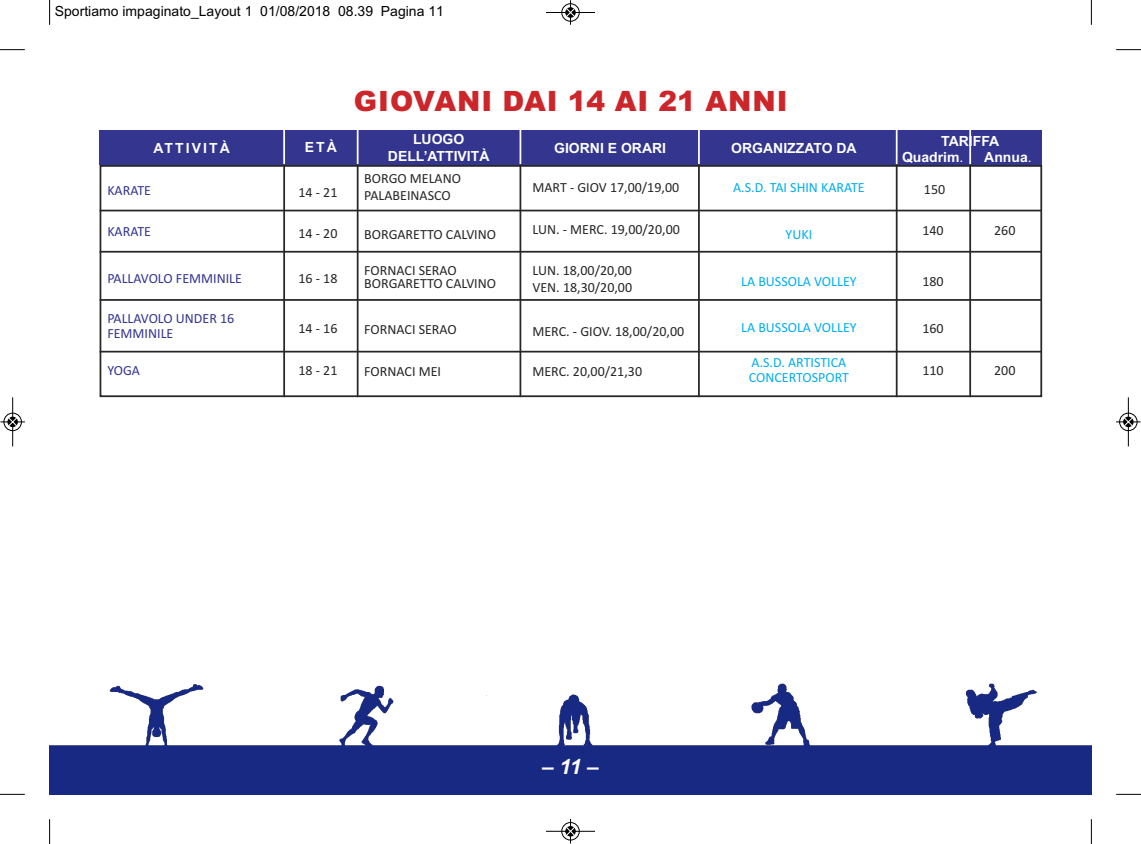
<style>
.page{position:relative;width:1141px;height:844px;background:#fff}
.page>*{position:absolute;margin:0;border:0;box-sizing:border-box;transform-origin:0 0}
.t1{font:900 28px "Arial";letter-spacing:.035em;color:#cc262a}
.t2{font:italic 700 21px "Arial";color:#fff}
.t3{font:14px/16.8px "Calibri";color:#272526}
.t4{font:14px/15px "Calibri";color:#00aded}
.t5{font:700 14px/16.8px "Arial";color:#fff;text-align:center}
.t6{font:14px/15px "Calibri";color:#33358f}
.t7{font:14px "Arial";color:#000}
.t8{font:700 14px "Arial";letter-spacing:.15em;color:#fff}
.s1{font-weight:400}
</style>
<div class="page">
<img style="left:50px;top:683px;width:1041px;height:111px">
<div style="left:100px;top:165px;width:942px;height:232px;border:2px solid #272526"></div>
<div style="left:100px;top:130px;width:942px;height:35px;background:#33358f"></div>
<hr style="left:283px;top:164px;width:2px;height:233px;background:#272526">
<hr style="left:357px;top:164px;width:2px;height:233px;background:#272526">
<hr style="left:520px;top:164px;width:1px;height:233px;background:#272526">
<hr style="left:698px;top:164px;width:2px;height:233px;background:#272526">
<hr style="left:896px;top:164px;width:2px;height:233px;background:#272526">
<hr style="left:969px;top:164px;width:2px;height:233px;background:#272526">
<hr style="left:100px;top:210px;width:942px;height:1px;background:#272526">
<hr style="left:100px;top:251px;width:942px;height:1px;background:#272526">
<hr style="left:100px;top:299px;width:942px;height:2px;background:#272526">
<hr style="left:100px;top:350px;width:942px;height:2px;background:#272526">
<hr style="left:283px;top:129px;width:2px;height:35px;background:#fff">
<hr style="left:357px;top:129px;width:2px;height:35px;background:#fff">
<hr style="left:520px;top:129px;width:1px;height:35px;background:#fff">
<hr style="left:698px;top:129px;width:2px;height:35px;background:#fff">
<hr style="left:896px;top:129px;width:2px;height:35px;background:#fff">
<hr style="left:969px;top:129px;width:2px;height:35px;background:#fff">
<svg style="left:49px;top:0;width:1px;height:25px"></svg>
<svg style="left:0;top:49px;width:25px;height:1px"></svg>
<svg style="left:1091px;top:0;width:1px;height:25px"></svg>
<svg style="left:1116px;top:49px;width:25px;height:1px"></svg>
<svg style="left:49px;top:819px;width:1px;height:24px"></svg>
<svg style="left:0;top:793px;width:25px;height:1px"></svg>
<svg style="left:1091px;top:819px;width:1px;height:24px"></svg>
<svg style="left:1116px;top:793px;width:25px;height:1px"></svg>
<div style="left:561px;top:3px;width:19px;height:19px;border:1px solid #fff;border-radius:50%"></div>
<hr style="left:546px;top:12px;width:49px;height:1px;background:#000">
<div style="left:562px;top:4px;width:17px;height:17px;border:1px solid #000;border-radius:50%"></div>
<svg style="left:566px;top:0;width:9px;height:25px"></svg>
<div style="left:561px;top:821px;width:19px;height:19px;border:1px solid #fff;border-radius:50%"></div>
<hr style="left:546px;top:830px;width:49px;height:1px;background:#000">
<div style="left:562px;top:822px;width:17px;height:18px;border:1px solid #000;border-radius:50%"></div>
<svg style="left:566px;top:819px;width:9px;height:24px"></svg>
<div style="left:3px;top:412px;width:19px;height:19px;border:1px solid #fff;border-radius:50%"></div>
<hr style="left:12px;top:397px;width:1px;height:49px;background:#000">
<div style="left:4px;top:413px;width:18px;height:18px;border:1px solid #000;border-radius:50%"></div>
<svg style="left:0;top:417px;width:25px;height:9px"></svg>
<div style="left:1119px;top:412px;width:19px;height:19px;border:1px solid #fff;border-radius:50%"></div>
<hr style="left:1128px;top:397px;width:1px;height:49px;background:#000">
<div style="left:1119px;top:413px;width:18px;height:18px;border:1px solid #000;border-radius:50%"></div>
<svg style="left:1116px;top:417px;width:25px;height:9px"></svg>
<p class="t7" style="left:55px;top:3px;width:391px">Sportiamo impaginato_Layout 1 01/08/2018 08.39 Pagina 11</p>
<h1 class="t1" style="left:354px;top:85px;width:435px">GIOVANI DAI 14 AI 21 ANNI</h1>
<p class="t8" style="left:153px;top:140px;width:78px">ATTIVITÀ</p>
<p class="t5" style="left:305px;top:138px;width:34px">ETÀ</p>
<p class="t5" style="left:388px;top:131px;width:103px">LUOGO<br>DELL’ATTIVITÀ</p>
<p class="t5" style="left:554px;top:139px;width:114px">GIORNI E ORARI</p>
<p class="t5" style="left:731px;top:139px;width:127px">ORGANIZZATO DA</p>
<p class="t6" style="left:107px;top:182px;width:45px">KARATE</p>
<p class="t6" style="left:107px;top:223px;width:45px">KARATE</p>
<p class="t6" style="left:107px;top:270px;width:136px">PALLAVOLO FEMMINILE</p>
<p class="t6" style="left:107px;top:311px;width:129px">PALLAVOLO UNDER 16<br>FEMMINILE</p>
<p class="t6" style="left:107px;top:363px;width:34px">YOGA</p>
<p class="t3" style="left:298px;top:183px;width:41px">14 - 21</p>
<p class="t3" style="left:298px;top:225px;width:41px">14 - 20</p>
<p class="t3" style="left:298px;top:270px;width:41px">16 - 18</p>
<p class="t3" style="left:298px;top:320px;width:41px">14 - 16</p>
<p class="t3" style="left:298px;top:361px;width:41px">18 - 21</p>
<p class="t3" style="left:364px;top:170px;width:98px">BORGO MELANO<br>PALABEINASCO</p>
<p class="t3" style="left:364px;top:226px;width:133px">BORGARETTO CALVINO</p>
<p class="t3" style="left:364px;top:263px;width:133px;line-height:13.3px">FORNACI SERAO<br>BORGARETTO CALVINO</p>
<p class="t3" style="left:364px;top:320px;width:94px">FORNACI SERAO</p>
<p class="t3" style="left:364px;top:362px;width:78px">FORNACI MEI</p>
<p class="t3" style="left:532px;top:179px;width:148px">MART - GIOV 17,00/19,00</p>
<p class="t3" style="left:532px;top:221px;width:149px">LUN. - MERC. 19,00/20,00</p>
<p class="t3" style="left:532px;top:261px;width:101px">LUN. 18,00/20,00<br>VEN. 18,30/20,00</p>
<p class="t3" style="left:532px;top:322px;width:153px">MERC. - GIOV. 18,00/20,00</p>
<p class="t3" style="left:532px;top:363px;width:111px">MERC. 20,00/21,30</p>
<p class="t4" style="left:733px;top:180px;width:133px">A.S.D. TAI SHIN KARATE</p>
<p class="t4" style="left:786px;top:226px;width:28px">YUKI</p>
<p class="t4" style="left:741px;top:273px;width:117px">LA BUSSOLA VOLLEY</p>
<p class="t4" style="left:741px;top:320px;width:117px">LA BUSSOLA VOLLEY</p>
<p class="t4" style="left:749px;top:354px;width:102px">A.S.D. ARTISTICA<br>CONCERTOSPORT</p>
<p class="t5" style="left:941px;top:132px;width:60px">TARIFFA</p>
<p class="t5" style="left:902px;top:149px;width:63px">Quadrim<span class="s1">.</span></p>
<p class="t5" style="left:984px;top:149px;width:49px">Annua<span class="s1">.</span></p>
<p class="t3" style="left:924px;top:181px;width:23px">150</p>
<p class="t3" style="left:922px;top:222px;width:23px">140</p>
<p class="t3" style="left:922px;top:272px;width:23px">180</p>
<p class="t3" style="left:922px;top:320px;width:23px">160</p>
<p class="t3" style="left:922px;top:361px;width:23px">110</p>
<p class="t3" style="left:994px;top:222px;width:23px">260</p>
<p class="t3" style="left:994px;top:361px;width:23px">200</p>
<h2 class="t2" style="left:542px;top:754px;width:58px">–11–</h2>
</div>
